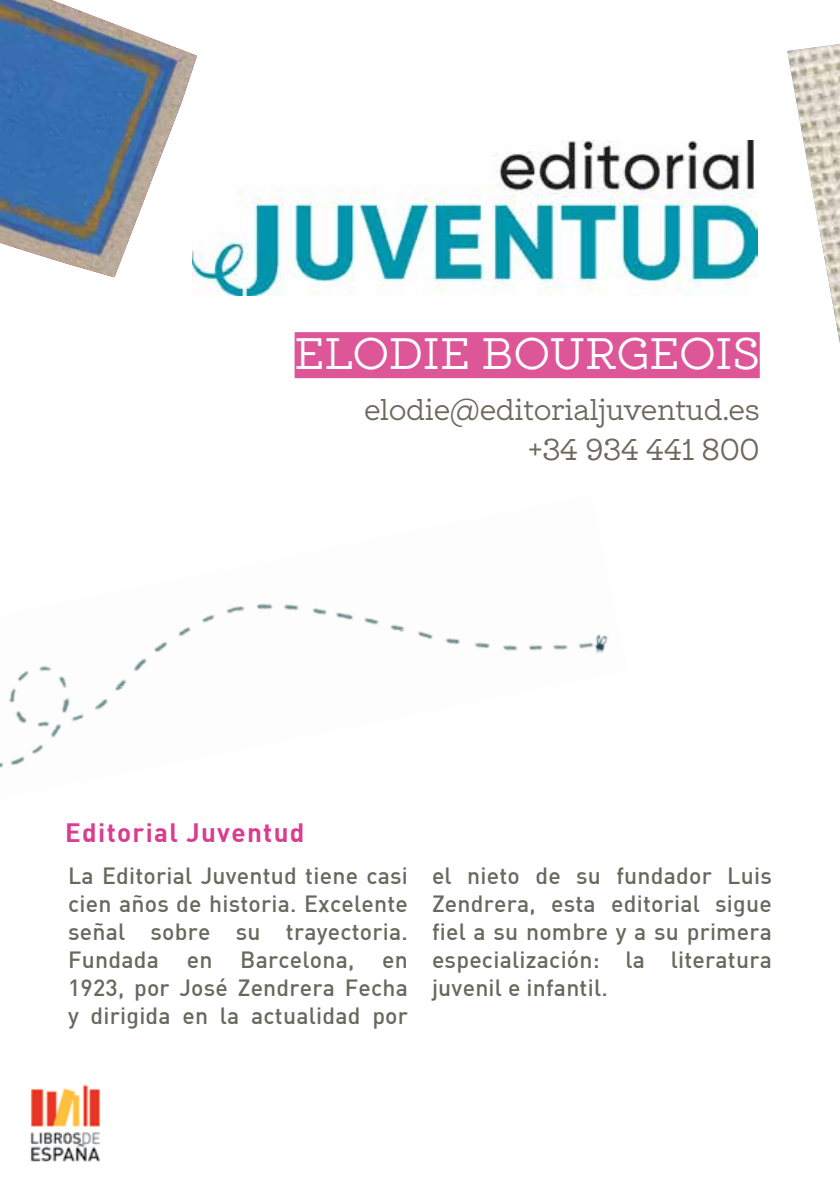
<style>
.page{position:relative;width:840px;height:1191px;background:#fff}
.page>*{position:absolute;margin:0;border:0;box-sizing:border-box;transform-origin:0 0}
.t1{font:44px "Locke";letter-spacing:.005em;color:#fff}
.t2{font:30px/40.4px "Locke";letter-spacing:-.01em;color:#6f695d;text-align:right}
.t3{font:700 26px "DIN";letter-spacing:.05em;color:#da3c8e}
.t4{font:500 23px/28px "DIN";letter-spacing:.01em;color:#67695d;text-align:justify}
</style>
<div class="page">
<img style="left:0;top:603px;width:608px;height:165px">
<img style="left:197px;top:140px;width:560px;height:156px">
<div style="left:294px;top:332px;width:465px;height:46px;background:#dd5698"></div>
<img style="left:0;top:0;width:197px;height:277px">
<img style="left:30px;top:1084px;width:71px;height:78px">
<img style="left:787px;top:44px;width:52px;height:294px">
<h1 class="t1" style="left:294px;top:327px;width:466px">ELODIE BOURGEOIS</h1>
<h2 class="t2" style="left:364px;top:389px;width:397px">elodie@editorialjuventud.es +34 934 441 800</h2>
<p class="t3" style="left:65px;top:815px;width:240px">Editorial Juventud</p>
<p class="t4" style="left:68px;top:861px;width:341px">La Editorial Juventud tiene casi cien años de historia. Excelente señal sobre su trayectoria.<br>Fundada en Barcelona, en 1923, por José Zendrera Fecha y dirigida en la actualidad por</p>
<p class="t4" style="left:432px;top:861px;width:341px">el nieto de su fundador Luis Zendrera, esta editorial sigue fiel a su nombre y a su primera especialización: la literatura juvenil e infantil.</p>
</div>
